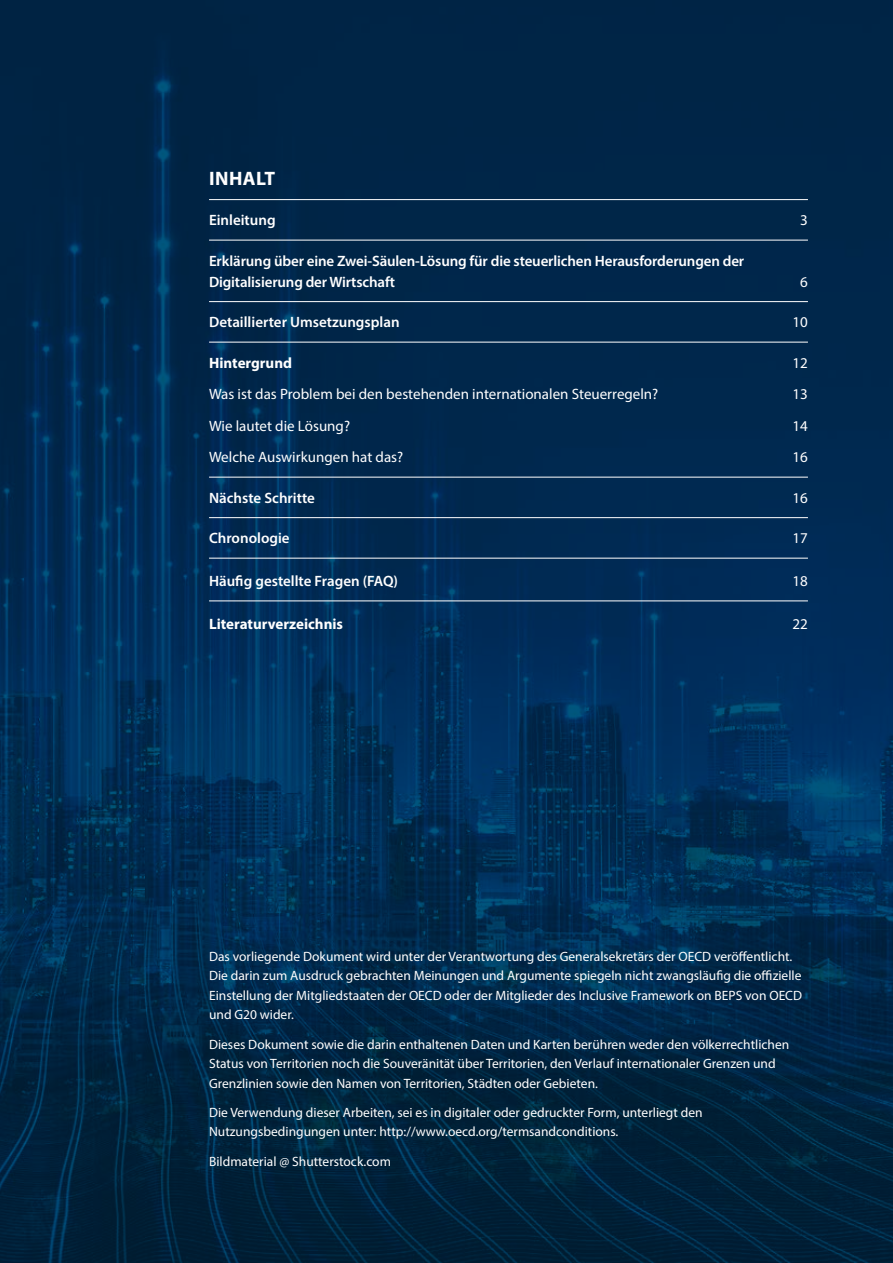
<style>
.page{position:relative;width:893px;height:1263px;background:#fff}
.page>*{position:absolute;margin:0;border:0;box-sizing:border-box;transform-origin:0 0}
.t1{font:700 19.5px "Myriad Pro";letter-spacing:.02em;color:#fff}
.t2{font:600 15px/21px "Myriad Pro";letter-spacing:-.01em;color:#fff}
.t3{font:15px "Myriad Pro";color:#fff}
.t4{font:700 15px "Myriad Pro";color:#fff}
.t5{font:13.5px/19.5px "Myriad Pro";color:#fff}
</style>
<div class="page">
<img style="left:0;top:0;width:893px;height:1263px">
<hr style="left:209px;top:199px;width:599px;height:1px;background:#fff">
<hr style="left:209px;top:240px;width:599px;height:1px;background:#fff">
<hr style="left:209px;top:301px;width:599px;height:1px;background:#fff">
<hr style="left:209px;top:342px;width:599px;height:1px;background:#fff">
<hr style="left:209px;top:477px;width:599px;height:1px;background:#fff">
<hr style="left:209px;top:517px;width:599px;height:1px;background:#fff">
<hr style="left:209px;top:558px;width:599px;height:1px;background:#fff">
<hr style="left:209px;top:600px;width:599px;height:1px;background:#fff">
<h1 class="t1" style="left:209px;top:165px;width:67px">INHALT</h1>
<p class="t2" style="left:209px;top:209px;width:68px">Einleitung</p>
<p class="t3" style="left:800px;top:211px;width:9px">3</p>
<p class="t2" style="left:209px;top:250px;width:537px">Erklärung über eine Zwei-Säulen-Lösung für die steuerlichen Herausforderungen der<br>Digitalisierung der Wirtschaft</p>
<p class="t3" style="left:800px;top:272px;width:9px">6</p>
<p class="t2" style="left:209px;top:311px;width:192px">Detaillierter Umsetzungsplan</p>
<p class="t3" style="left:792px;top:313px;width:17px">10</p>
<p class="t4" style="left:209px;top:353px;width:85px">Hintergrund</p>
<p class="t3" style="left:792px;top:353px;width:17px">12</p>
<p class="t3" style="left:209px;top:385px;width:451px">Was ist das Problem bei den bestehenden internationalen Steuerregeln?</p>
<p class="t3" style="left:792px;top:385px;width:17px">13</p>
<p class="t3" style="left:209px;top:416px;width:142px">Wie lautet die Lösung?</p>
<p class="t3" style="left:792px;top:416px;width:17px">14</p>
<p class="t3" style="left:209px;top:448px;width:196px">Welche Auswirkungen hat das?</p>
<p class="t3" style="left:792px;top:448px;width:17px">16</p>
<p class="t2" style="left:209px;top:487px;width:107px">Nächste Schritte</p>
<p class="t3" style="left:792px;top:488px;width:17px">16</p>
<p class="t2" style="left:209px;top:527px;width:82px">Chronologie</p>
<p class="t3" style="left:792px;top:529px;width:17px">17</p>
<p class="t2" style="left:209px;top:570px;width:190px">Häufig gestellte Fragen (FAQ)</p>
<p class="t3" style="left:792px;top:572px;width:17px">18</p>
<p class="t4" style="left:209px;top:614px;width:136px">Literaturverzeichnis</p>
<p class="t3" style="left:792px;top:614px;width:17px">22</p>
<p class="t5" style="left:209px;top:946px;width:595px">Das vorliegende Dokument wird unter der Verantwortung des Generalsekretärs der OECD veröffentlicht.<br>Die darin zum Ausdruck gebrachten Meinungen und Argumente spiegeln nicht zwangsläufig die offizielle Einstellung der Mitgliedstaaten der OECD oder der Mitglieder des Inclusive Framework on BEPS von OECD und G20 wider.</p>
<p class="t5" style="left:209px;top:1034px;width:582px">Dieses Dokument sowie die darin enthaltenen Daten und Karten berühren weder den völkerrechtlichen<br>Status von Territorien noch die Souveränität über Territorien, den Verlauf internationaler Grenzen und<br>Grenzlinien sowie den Namen von Territorien, Städten oder Gebieten.</p>
<p class="t5" style="left:209px;top:1102px;width:495px">Die Verwendung dieser Arbeiten, sei es in digitaler oder gedruckter Form, unterliegt den<br>Nutzungsbedingungen unter: http://www.oecd.org/termsandconditions.</p>
<p class="t5" style="left:209px;top:1151px;width:183px">Bildmaterial @ Shutterstock.com</p>
</div>
